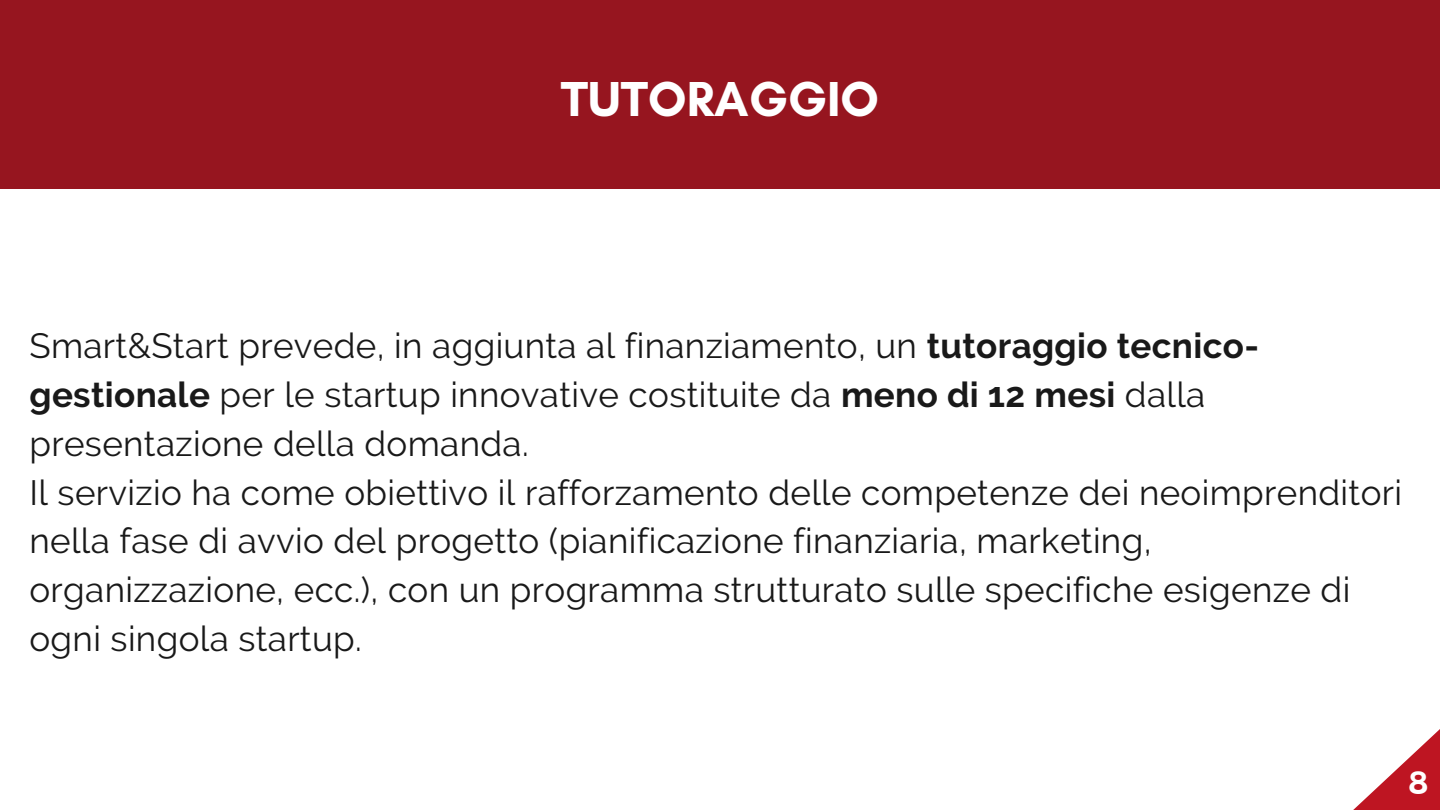
<style>
.page{position:relative;width:1440px;height:810px;background:#96151f}
.page>*{position:absolute;margin:0;border:0;box-sizing:border-box;transform-origin:0 0}
.t1{font:700 50px "Glacial Indifference";color:#fff}
.t2{font:35px/48.8px "Raleway";letter-spacing:.01em;color:#191919}
.t3{font:700 32px "Kief Montaser Semi";color:#fff}
.s1{font-weight:700}
</style>
<div class="page">
<div style="left:0;top:189px;width:1440px;height:621px;background:#fff"></div>
<svg style="left:1353px;top:729px;width:87px;height:81px"></svg>
<h1 class="t1" style="left:561px;top:69px;width:320px">TUTORAGGIO</h1>
<p class="t2" style="left:29px;top:322px;width:1231px">Smart&amp;Start prevede, in aggiunta al finanziamento, un <span class="s1">tutoraggio tecnico&shy;gestionale</span> per le startup innovative costituite da <span class="s1">meno di 12 mesi</span> dalla presentazione della domanda.</p>
<p class="t2" style="left:29px;top:468px;width:1374px">Il servizio ha come obiettivo il rafforzamento delle competenze dei neoimprenditori nella fase di avvio del progetto (pianificazione finanziaria, marketing, organizzazione, ecc.), con un programma strutturato sulle specifiche esigenze di ogni singola startup.</p>
<p class="t3" style="left:1409px;top:763px;width:22px">8</p>
</div>
